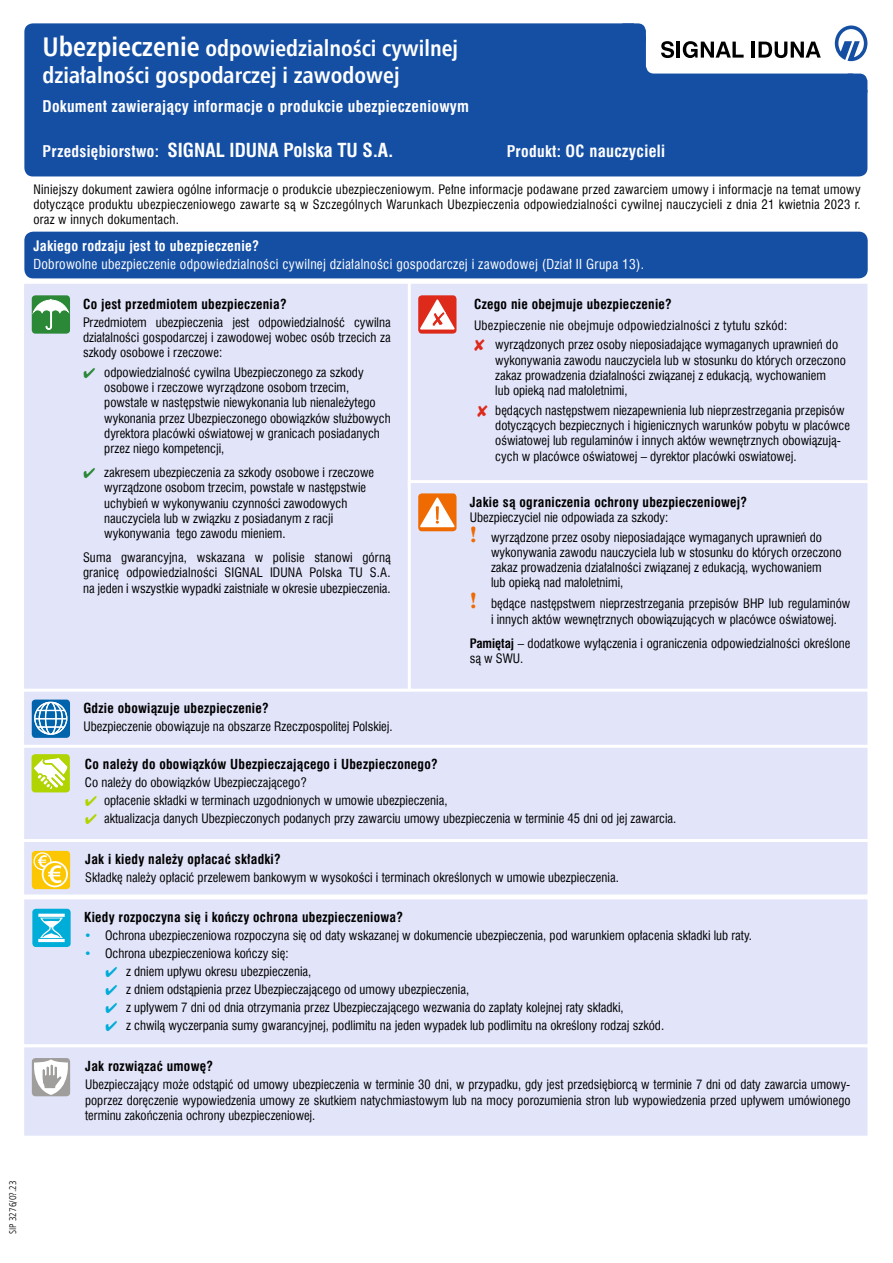
<style>
.page{position:relative;width:893px;height:1263px;background:#fff}
.page>*{position:absolute;margin:0;border:0;box-sizing:border-box;transform-origin:0 0}
.t1{font:700 22.5px/27px "Humnst 777 Cn EU";color:#fff}
.t2{font:700 18.9px "Swis 721 Cn EU";color:#fff}
.t3{font:700 16.5px "Swis 721 Cn EU";letter-spacing:.02em;color:#fff}
.t4{font:700 15.75px "Swis 721 Cn EU";letter-spacing:.02em;color:#fff}
.t5{font:700 14.25px "Swis 721 Cn EU";letter-spacing:.02em;color:#fff}
.t6{font:700 13.5px "Swis 721 Cn EU";letter-spacing:.02em;color:#000}
.t7{font:13.5px "Swis 721 Cn EU";letter-spacing:.02em;color:#fff}
.t8{font:12.75px/15.3px "Swis 721 Cn EU";color:#000}
.t9{font:9.75px "Humnst 777 Lt Cn EU";color:#000}
.s1{font-size:27px}
.s2{font-size:15.75px}
.s3{color:#2a8837}
.s4{font-family:"Dutch 801 X Bd EU";font-size:22.5px;color:#ef6a00}
.s5{font-weight:700}
.s6{color:#b0d400}
.s7{color:#00acd8}
</style>
<div class="page">
<div style="left:24px;top:23px;width:843px;height:153px;background:#154fa4;border-radius:9px"></div>
<div style="left:24px;top:284px;width:382px;height:403px;background:#e2e4f9"></div>
<div style="left:406px;top:284px;width:462px;height:195px;background:#e2e4f9"></div>
<div style="left:32px;top:295px;width:38px;height:39px;background:#2a8837;border-radius:4px"></div>
<svg style="left:33px;top:299px;width:36px;height:31px"></svg>
<div style="left:406px;top:479px;width:462px;height:208px;background:#e2e4f9"></div>
<div style="left:418px;top:493px;width:38px;height:38px;background:#ef6a00;border-radius:4px"></div>
<svg style="left:420px;top:497px;width:35px;height:30px"></svg>
<div style="left:418px;top:295px;width:38px;height:39px;background:#dd2a1b;border-radius:4px"></div>
<svg style="left:420px;top:299px;width:35px;height:31px"></svg>
<div style="left:24px;top:232px;width:844px;height:46px;background:#154fa4;border-radius:9px"></div>
<svg style="left:24px;top:687px;width:844px;height:56px;background:#e3e5f9"></svg>
<div style="left:32px;top:699px;width:38px;height:39px;background:#0064ad;border-radius:4px"></div>
<svg style="left:34px;top:702px;width:33px;height:33px"></svg>
<div style="left:24px;top:743px;width:844px;height:94px;background:#e2e4f9"></div>
<div style="left:32px;top:754px;width:38px;height:38px;background:#b0d400;border-radius:4px"></div>
<svg style="left:34px;top:757px;width:34px;height:32px"></svg>
<svg style="left:24px;top:837px;width:844px;height:58px;background:#e3e5f9"></svg>
<div style="left:32px;top:851px;width:38px;height:38px;background:#fcc600;border-radius:4px"></div>
<svg style="left:34px;top:853px;width:17px;height:17px"></svg>
<div style="left:34px;top:852px;width:17px;height:18px;border:1px solid #fff;border-radius:50%"></div>
<svg style="left:43px;top:862px;width:24px;height:24px"></svg>
<div style="left:42px;top:861px;width:26px;height:26px;border:2px solid #fff;border-radius:50%"></div>
<svg style="left:38px;top:855px;width:24px;height:28px"></svg>
<div style="left:24px;top:1049px;width:844px;height:87px;background:#e2e4f9"></div>
<div style="left:32px;top:1058px;width:38px;height:38px;background:#a09e9c;border-radius:4px"></div>
<svg style="left:31px;top:1059px;width:39px;height:36px"></svg>
<div style="left:24px;top:899px;width:844px;height:150px;background:#e2e4f9"></div>
<div style="left:32px;top:909px;width:39px;height:38px;background:#00acd8;border-radius:4px"></div>
<svg style="left:38px;top:914px;width:27px;height:28px"></svg>
<div style="left:646px;top:7px;width:240px;height:67px;background:#fff;border-radius:8px"></div>
<svg style="left:835px;top:26px;width:32px;height:35px"></svg>
<svg style="left:661px;top:41px;width:13px;height:17px"></svg>
<hr style="left:677px;top:42px;width:3px;height:16px;background:#000">
<svg style="left:683px;top:41px;width:61px;height:17px"></svg>
<hr style="left:752px;top:42px;width:3px;height:16px;background:#000">
<svg style="left:758px;top:42px;width:63px;height:16px"></svg>
<div style="left:634px;top:15px;width:20px;height:21px;background:#fff"></div>
<svg style="left:853px;top:73px;width:15px;height:16px"></svg>
<div style="left:616px;top:23px;width:30px;height:25px;background:#154fa4;border-radius:8px"></div>
<div style="left:841px;top:74px;width:26px;height:25px;background:#154fa4;border-radius:8px"></div>
<svg style="left:474px;top:339px;width:10px;height:12px"></svg>
<svg style="left:478px;top:405px;width:10px;height:12px"></svg>
<h1 class="t1" style="left:43px;top:35px;width:417px"><span class="s1">Ubezpieczenie</span> odpowiedzialności cywilnej działalności gospodarczej i zawodowej</h1>
<p class="t4" style="left:43px;top:96px;width:428px">Dokument zawierający informacje o produkcie ubezpieczeniowym</p>
<h2 class="t2" style="left:43px;top:138px;width:352px"><span class="s2">Przedsiębiorstwo:</span> SIGNAL IDUNA Polska TU S.A.</h2>
<p class="t3" style="left:507px;top:141px;width:160px"><span class="s2">Produkt:</span> OC nauczycieli</p>
<p class="t8" style="left:33px;top:181px;width:829px;text-align:justify">Niniejszy dokument zawiera ogólne informacje o produkcie ubezpieczeniowym. Pełne informacje podawane przed zawarciem umowy i informacje na temat umowy dotyczące produktu ubezpieczeniowego zawarte są w Szczególnych Warunkach Ubezpieczenia odpowiedzialności cywilnej nauczycieli z dnia 21 kwietnia 2023 r. oraz w innych dokumentach.</p>
<p class="t5" style="left:33px;top:237px;width:227px">Jakiego rodzaju jest to ubezpieczenie?</p>
<p class="t7" style="left:33px;top:255px;width:612px">Dobrowolne ubezpieczenie odpowiedzialności cywilnej działalności gospodarczej i zawodowej (Dział II Grupa 13).</p>
<p class="t6" style="left:83px;top:296px;width:205px">Co jest przedmiotem ubezpieczenia?</p>
<p class="t8" style="left:83px;top:314px;width:309px;text-align:justify">Przedmiotem ubezpieczenia jest odpowiedzialność cywilna działalności gospodarczej i zawodowej wobec osób trzecich za szkody osobowe i rzeczowe:</p>
<p class="t8" style="left:104px;top:364px;width:288px;text-indent:-21px"><span class="s3">✔</span> odpowiedzialność cywilna Ubezpieczonego za szkody osobowe i rzeczowe wyrządzone osobom trzecim, powstałe w następstwie niewykonania lub nienależytego wykonania przez Ubezpieczonego obowiązków służbowych dyrektora placówki oświatowej w granicach posiadanych przez niego kompetencji,</p>
<p class="t8" style="left:104px;top:465px;width:271px;text-indent:-21px"><span class="s3">✔</span> zakresem ubezpieczenia za szkody osobowe i rzeczowe wyrządzone osobom trzecim, powstałe w następstwie uchybień w wykonywaniu czynności zawodowych nauczyciela lub w związku z posiadanym z racji wykonywania tego zawodu mieniem.</p>
<p class="t8" style="left:83px;top:550px;width:309px;text-align:justify">Suma gwarancyjna, wskazana w polisie stanowi górną granicę odpowiedzialności SIGNAL IDUNA Polska TU S.A. na jeden i wszystkie wypadki zaistniałe w okresie ubezpieczenia.</p>
<p class="t6" style="left:474px;top:296px;width:199px">Czego nie obejmuje ubezpieczenie?</p>
<p class="t8" style="left:495px;top:315px;width:344px;line-height:19.5px;text-indent:-21px">Ubezpieczenie nie obejmuje odpowiedzialności z tytułu szkód: wyrządzonych przez osoby nieposiadające wymaganych uprawnień do</p>
<p class="t8" style="left:495px;top:352px;width:352px">wykonywania zawodu nauczyciela lub w stosunku do których orzeczono zakaz prowadzenia działalności związanej z edukacją, wychowaniem<br>lub opieką nad małoletnimi,</p>
<p class="t8" style="left:495px;top:402px;width:356px">będących następstwem niezapewnienia lub nieprzestrzegania przepisów dotyczących bezpiecznych i higienicznych warunków pobytu w placówce oświatowej lub regulaminów i innych aktów wewnętrznych obowiązują&shy;cych w placówce oświatowej – dyrektor placówki oswiatowej.</p>
<p class="t6" style="left:470px;top:494px;width:279px">Jakie są ograniczenia ochrony ubezpieczeniowej?</p>
<p class="t8" style="left:470px;top:508px;width:354px;line-height:19.5px">Ubezpieczyciel nie odpowiada za szkody:<br><span class="s4">!</span> wyrządzone przez osoby nieposiadające wymaganych uprawnień do</p>
<p class="t8" style="left:491px;top:544px;width:352px">wykonywania zawodu nauczyciela lub w stosunku do których orzeczono zakaz prowadzenia działalności związanej z edukacją, wychowaniem<br>lub opieką nad małoletnimi,</p>
<p class="t8" style="left:491px;top:596px;width:361px;text-indent:-21px"><span class="s4">!</span> będące następstwem nieprzestrzegania przepisów BHP lub regulaminów i innych aktów wewnętrznych obowiązujących w placówce oświatowej.</p>
<p class="t8" style="left:470px;top:635px;width:382px"><span class="s5">Pamiętaj</span> – dodatkowe wyłączenia i ograniczenia odpowiedzialności określone są w SWU.</p>
<p class="t6" style="left:83px;top:700px;width:187px">Gdzie obowiązuje ubezpieczenie?</p>
<p class="t8" style="left:83px;top:718px;width:311px">Ubezpieczenie obowiązuje na obszarze Rzeczpospolitej Polskiej.</p>
<p class="t6" style="left:85px;top:755px;width:354px">Co należy do obowiązków Ubezpieczającego i Ubezpieczonego?</p>
<p class="t8" style="left:85px;top:774px;width:223px">Co należy do obowiązków Ubezpieczającego?</p>
<p class="t8" style="left:85px;top:792px;width:364px"><span class="s6">✔</span> opłacenie składki w terminach uzgodnionych w umowie ubezpieczenia,</p>
<p class="t8" style="left:85px;top:810px;width:593px"><span class="s6">✔</span> aktualizacja danych Ubezpieczonych podanych przy zawarciu umowy ubezpieczenia w terminie 45 dni od jej zawarcia.</p>
<p class="t6" style="left:85px;top:851px;width:197px">Jak i kiedy należy opłacać składki?</p>
<p class="t8" style="left:85px;top:870px;width:535px">Składkę należy opłacić przelewem bankowym w wysokości i terminach określonych w umowie ubezpieczenia.</p>
<p class="t6" style="left:84px;top:909px;width:320px">Kiedy rozpoczyna się i kończy ochrona ubezpieczeniowa?</p>
<p class="t8" style="left:84px;top:928px;width:669px"><span class="s7">•</span> Ochrona ubezpieczeniowa rozpoczyna się od daty wskazanej w dokumencie ubezpieczenia, pod warunkiem opłacenia składki lub raty.</p>
<p class="t8" style="left:84px;top:946px;width:206px"><span class="s7">•</span> Ochrona ubezpieczeniowa kończy się:</p>
<p class="t8" style="left:105px;top:964px;width:208px"><span class="s7">✔</span> z dniem upływu okresu ubezpieczenia,</p>
<p class="t8" style="left:105px;top:982px;width:366px"><span class="s7">✔</span> z dniem odstąpienia przez Ubezpieczającego od umowy ubezpieczenia,</p>
<p class="t8" style="left:105px;top:1000px;width:520px"><span class="s7">✔</span> z upływem 7 dni od dnia otrzymania przez Ubezpieczającego wezwania do zapłaty kolejnej raty składki,</p>
<p class="t8" style="left:105px;top:1018px;width:561px"><span class="s7">✔</span> z chwilą wyczerpania sumy gwarancyjnej, podlimitu na jeden wypadek lub podlimitu na określony rodzaj szkód.</p>
<p class="t6" style="left:85px;top:1058px;width:129px">Jak rozwiązać umowę?</p>
<p class="t8" style="left:85px;top:1077px;width:767px;text-align:justify">Ubezpieczający może odstąpić od umowy ubezpieczenia w terminie 30 dni, w przypadku, gdy jest przedsiębiorcą w terminie 7 dni od daty zawarcia umowy&shy;poprzez doręczenie wypowiedzenia umowy ze skutkiem natychmiastowym lub na mocy porozumienia stron lub wypowiedzenia przed upływem umówionego terminu zakończenia ochrony ubezpieczeniowej.</p>
<p class="t9" style="left:7px;top:1234px;width:55px;rotate:-90deg">SIP 3276/0?.23</p>
</div>
